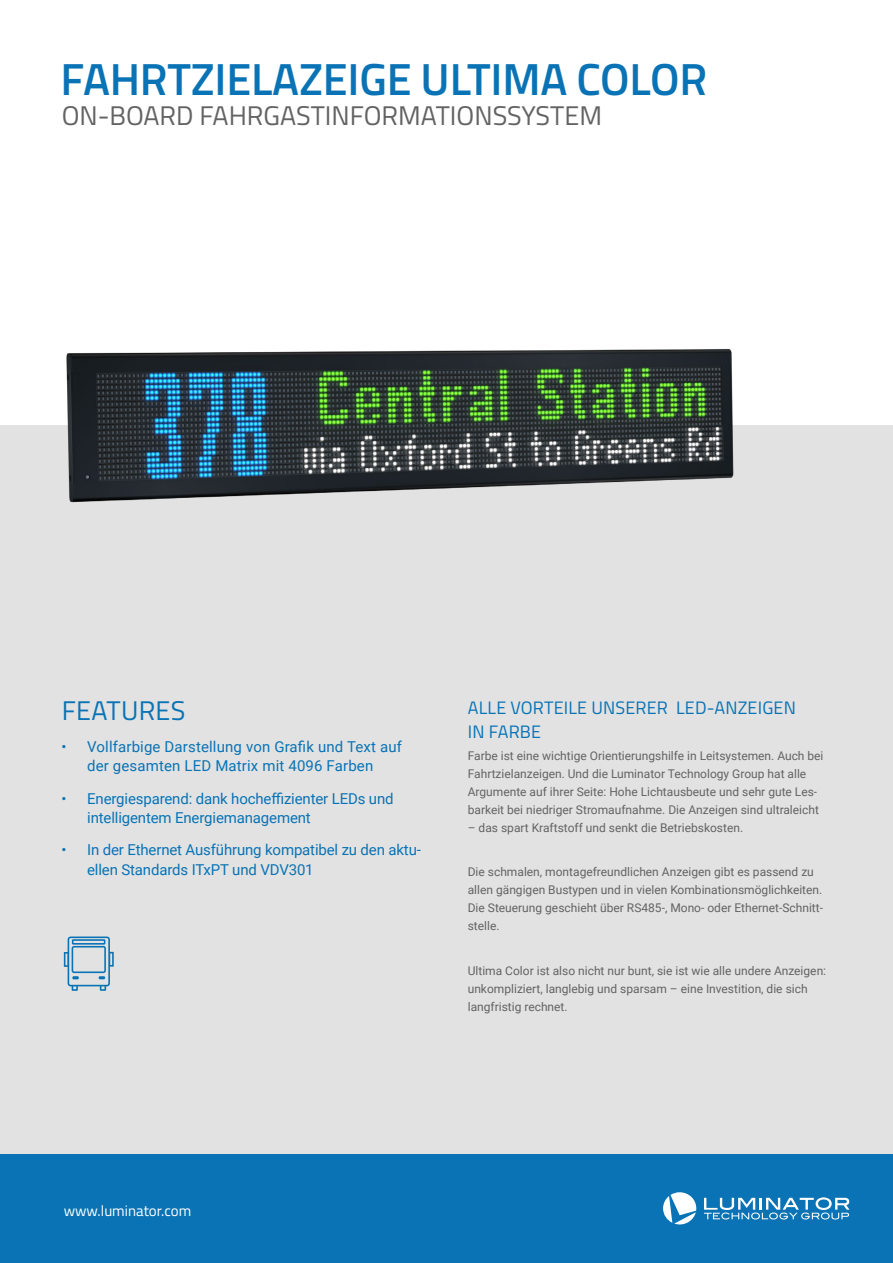
<style>
.page{position:relative;width:893px;height:1263px;background:#fff}
.page>*{position:absolute;margin:0;border:0;box-sizing:border-box;transform-origin:0 0}
.t1{font:600 45px "Titillium Web";letter-spacing:-.005em;color:#0973b5}
.t2{font:27px "Titillium Web";color:#646363}
.t3{font:27px "Titillium Web";letter-spacing:.01em;color:#0973b5}
.t4{font:18px/24px "Titillium Web";letter-spacing:.01em;color:#0973b5}
.t5{font:15px/19.5px "Roboto";letter-spacing:-.01em;color:#0973b5}
.t6{font:15px/19.5px "Roboto";letter-spacing:.01em;color:#0973b5;text-align:center}
.t7{font:15px "Titillium Web";color:#fff}
.t8{font:12px/18px "Roboto";color:#646363}
</style>
<div class="page">
<div style="left:0;top:1154px;width:893px;height:109px;background:#0973b5"></div>
<div style="left:0;top:425px;width:893px;height:729px;background:#e2e2e2"></div>
<svg style="left:704px;top:1197px;width:145px;height:22px"></svg>
<svg style="left:663px;top:1192px;width:33px;height:32px"></svg>
<svg style="left:64px;top:936px;width:50px;height:55px"></svg>
<img style="left:66px;top:349px;width:668px;height:154px">
<h1 class="t1" style="left:61px;top:45px;width:648px">FAHRTZIELAZEIGE ULTIMA COLOR</h1>
<h2 class="t2" style="left:62px;top:96px;width:542px">ON-BOARD FAHRGASTINFORMATIONSSYSTEM</h2>
<h2 class="t3" style="left:62px;top:690px;width:125px">FEATURES</h2>
<p class="t6" style="left:62px;top:736px;width:342px">• Vollfarbige Darstellung von Grafik und Text auf der gesamten LED Matrix mit 4096 Farben</p>
<p class="t5" style="left:87px;top:788px;width:308px;text-indent:-26px">• Energiesparend: dank hocheffizienter LEDs und intelligentem Energiemanagement</p>
<p class="t5" style="left:87px;top:840px;width:335px;text-indent:-26px">• In der Ethernet Ausführung kompatibel zu den aktu&shy;ellen Standards ITxPT und VDV301</p>
<h3 class="t4" style="left:468px;top:694px;width:330px">ALLE VORTEILE UNSERER LED-ANZEIGEN<br>IN FARBE</h3>
<p class="t8" style="left:468px;top:746px;width:357px">Farbe ist eine wichtige Orientierungshilfe in Leitsystemen. Auch bei Fahrtzielanzeigen. Und die Luminator Technology Group hat alle Argumente auf ihrer Seite: Hohe Lichtausbeute und sehr gute Les&shy;barkeit bei niedriger Stromaufnahme. Die Anzeigen sind ultraleicht</p>
<p class="t8" style="left:468px;top:818px;width:277px">– das spart Kraftstoff und senkt die Betriebskosten.</p>
<p class="t8" style="left:468px;top:863px;width:357px">Die schmalen, montagefreundlichen Anzeigen gibt es passend zu allen gängigen Bustypen und in vielen Kombinationsmöglichkeiten.<br>Die Steuerung geschieht über RS485-, Mono- oder Ethernet-Schnitt&shy;stelle.</p>
<p class="t8" style="left:468px;top:961px;width:360px">Ultima Color ist also nicht nur bunt, sie ist wie alle undere Anzeigen: unkompliziert, langlebig und sparsam – eine Investition, die sich langfristig rechnet.</p>
<p class="t7" style="left:64px;top:1200px;width:129px">www.luminator.com</p>
</div>
